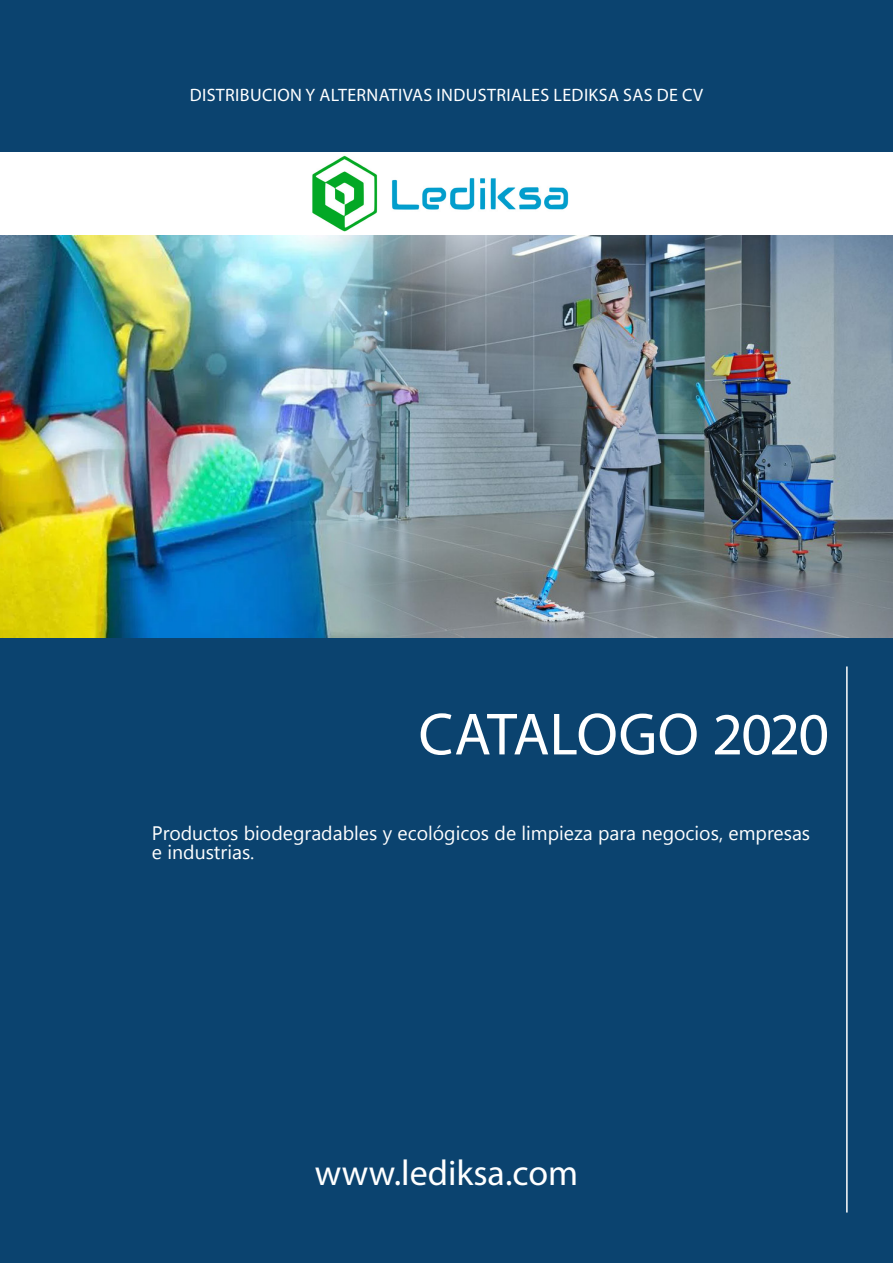
<style>
.page{position:relative;width:893px;height:1263px;background:#0b436f}
.page>*{position:absolute;margin:0;border:0;box-sizing:border-box;transform-origin:0 0}
.cover_title{font:60px "Myriad Pro";letter-spacing:-.025em;color:#fff}
.cover_para{font:36px "Myriad Pro";color:#fff}
.cover_head{font:19.5px "Segoe UI Emoji";color:#fff}
.cover_date{font:18px "Myriad Pro";letter-spacing:.02em;color:#fff}
</style>
<div class="page">
<hr style="left:846px;top:666px;width:2px;height:546px;background:#fff">
<div style="left:0;top:153px;width:893px;height:469px;background:#fff"></div>
<img style="left:312px;top:155px;width:257px;height:77px">
<img style="left:0;top:235px;width:893px;height:402px">
<p class="cover_date" style="left:190px;top:84px;width:515px">DISTRIBUCION Y ALTERNATIVAS INDUSTRIALES LEDIKSA SAS DE CV</p>
<p class="cover_title" style="left:418px;top:697px;width:412px">CATALOGO 2020</p>
<p class="cover_head" style="left:169px;top:821px;width:104px">□ ◆ ▼□▲ □</p>
<p class="cover_head" style="left:522px;top:821px;width:6px">●</p>
<p class="cover_head" style="left:641px;top:821px;width:79px">■ □□▲</p>
<p class="cover_head" style="left:172px;top:840px;width:80px">■ ◆▲▼ ▲</p>
<p class="cover_para" style="left:315px;top:1150px;width:265px">www.lediksa.com</p>
</div>
